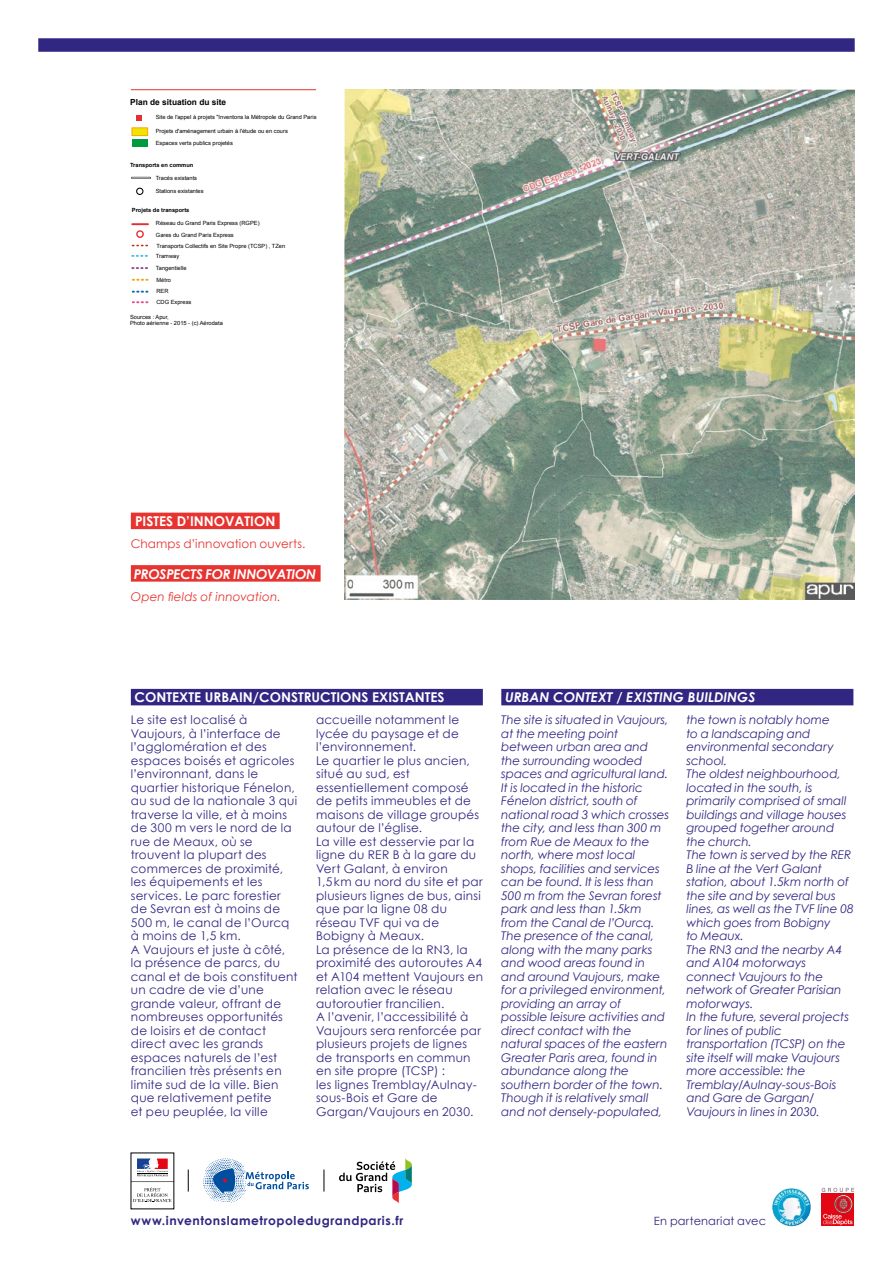
<style>
.page{position:relative;width:893px;height:1263px;background:#fff}
.page>*{position:absolute;margin:0;border:0;box-sizing:border-box;transform-origin:0 0}
.t1{font:700 13.5px "Century Gothic";color:#fff}
.t2{font:italic 700 13.5px "Century Gothic";color:#fff}
.t3{font:italic 700 13.5px "Century Gothic";letter-spacing:-.02em;color:#fff}
.t4{font:700 12.3px "Century Gothic";letter-spacing:.04em;color:#312783}
.t5{font:italic 12px/13.5px "Century Gothic";letter-spacing:-.005em;color:#312783}
.t6{font:12px/13.5px "Century Gothic";letter-spacing:.02em;color:#312783}
.t7{font:12px "Century Gothic";letter-spacing:.005em;color:#e73431}
.t8{font:italic 12px "Century Gothic";letter-spacing:.01em;color:#e73431}
.t9{font:11.4px "Century Gothic";letter-spacing:.01em;color:#312783}
.t10{font:700 8.4px "Arial";color:#010202}
.t11{font:5.7px/6.4px "Arial";color:#010202}
.t12{font:700 5.7px "Arial";color:#010202}
</style>
<div class="page">
<div style="left:38px;top:38px;width:817px;height:14px;background:#312783"></div>
<img style="left:344px;top:89px;width:511px;height:511px">
<hr style="left:131px;top:89px;width:185px;height:1px;background:#e73431">
<svg style="left:188px;top:1169px;width:1px;height:22px"></svg>
<svg style="left:324px;top:1169px;width:1px;height:22px"></svg>
<svg style="left:203px;top:1158px;width:106px;height:45px"></svg>
<svg style="left:339px;top:1158px;width:73px;height:45px"></svg>
<div style="left:131px;top:689px;width:352px;height:16px;background:#312783"></div>
<div style="left:131px;top:513px;width:149px;height:16px;background:#e73431"></div>
<div style="left:131px;top:565px;width:190px;height:17px;background:#e73431"></div>
<div style="left:501px;top:689px;width:352px;height:16px;background:#312783"></div>
<hr style="left:131px;top:1181px;width:43px;height:1px;background:#706f6f">
<svg style="left:137px;top:1158px;width:31px;height:19px"></svg>
<svg style="left:133px;top:1187px;width:38px;height:15px"></svg>
<svg style="left:136px;top:115px;width:6px;height:5px"></svg>
<div style="left:132px;top:139px;width:16px;height:8px;background:#009b3e"></div>
<svg style="left:133px;top:291px;width:15px;height:2px"></svg>
<svg style="left:133px;top:301px;width:15px;height:2px"></svg>
<div style="left:132px;top:128px;width:16px;height:8px;background:#f1e400"></div>
<div style="left:132px;top:128px;width:16px;height:8px;border:1px solid #f7a412"></div>
<svg style="left:133px;top:279px;width:15px;height:2px"></svg>
<svg style="left:132px;top:255px;width:16px;height:2px"></svg>
<svg style="left:132px;top:267px;width:16px;height:2px"></svg>
<svg style="left:132px;top:245px;width:16px;height:1px"></svg>
<svg style="left:136px;top:188px;width:8px;height:7px"></svg>
<svg style="left:132px;top:177px;width:19px;height:2px"></svg>
<svg style="left:132px;top:223px;width:16px;height:15px"></svg>
<div style="left:822px;top:1193px;width:32px;height:33px;background:#e30613"></div>
<svg style="left:822px;top:1188px;width:32px;height:37px"></svg>
<img style="left:772px;top:1187px;width:39px;height:39px;border-radius:19px">
<p class="t10" style="left:130px;top:96px;width:98px">Plan de situation du site</p>
<p class="t11" style="left:156px;top:114px;width:162px">Site de l'appel à projets "Inventons la Métropole du Grand Paris</p>
<p class="t11" style="left:156px;top:128px;width:134px">Projets d'aménagement urbain à l'étude ou en cours</p>
<p class="t12" style="left:130px;top:162px;width:65px">Transports en commun</p>
<p class="t11" style="left:156px;top:172px;width:50px;line-height:12.3px">Tracés existants<br>Stations existantes</p>
<p class="t12" style="left:132px;top:206px;width:59px">Projets de transports</p>
<p class="t11" style="left:156px;top:232px;width:79px">Gares du Grand Paris Express</p>
<p class="t11" style="left:156px;top:140px;width:79px">Espaces verts publics projetés</p>
<p class="t11" style="left:156px;top:220px;width:105px">Réseau du Grand Paris Express (RGPE)</p>
<p class="t11" style="left:157px;top:242px;width:130px">Transports Collectifs en Site Propre (TCSP) , TZen</p>
<p class="t11" style="left:156px;top:265px;width:32px">Tangentielle</p>
<p class="t11" style="left:156px;top:252px;width:25px">Tramway</p>
<p class="t11" style="left:156px;top:274px;width:16px;line-height:11.4px">Métro<br>RER</p>
<p class="t11" style="left:156px;top:299px;width:36px">CDG Express</p>
<p class="t11" style="left:130px;top:314px;width:94px">Sources : Apur,<br>Photo aérienne - 2015 - (c) Aérodata</p>
<p class="t1" style="left:135px;top:513px;width:142px">PISTES D’INNOVATION</p>
<p class="t7" style="left:131px;top:536px;width:176px">Champs d’innovation ouverts.</p>
<p class="t3" style="left:134px;top:565px;width:184px">PROSPECTS FOR INNOVATION</p>
<p class="t8" style="left:131px;top:589px;width:151px">Open fields of innovation.</p>
<p class="t1" style="left:135px;top:689px;width:311px">CONTEXTE URBAIN/CONSTRUCTIONS EXISTANTES</p>
<p class="t6" style="left:131px;top:713px;width:168px">Le site est localisé à<br>Vaujours, à l’interface de l’agglomération et des espaces boisés et agricoles l’environnant, dans le quartier historique Fénelon, au sud de la nationale 3 qui traverse la ville, et à moins de 300 m vers le nord de la rue de Meaux, où se trouvent la plupart des commerces de proximité, les équipements et les services. Le parc forestier de Sevran est à moins de<br>500 m, le canal de l’Ourcq à moins de 1,5 km.<br>A Vaujours et juste à côté, la présence de parcs, du canal et de bois constituent un cadre de vie d’une grande valeur, offrant de nombreuses opportunités de loisirs et de contact direct avec les grands espaces naturels de l’est francilien très présents en limite sud de la ville. Bien que relativement petite<br>et peu peuplée, la ville</p>
<p class="t6" style="left:316px;top:713px;width:169px">accueille notamment le lycée du paysage et de l’environnement.<br>Le quartier le plus ancien, situé au sud, est essentiellement composé de petits immeubles et de maisons de village groupés autour de l’église.<br>La ville est desservie par la ligne du RER B à la gare du<br>Vert Galant, à environ<br>1,5km au nord du site et par plusieurs lignes de bus, ainsi que par la ligne 08 du réseau TVF qui va de<br>Bobigny à Meaux.<br>La présence de la RN3, la proximité des autoroutes A4 et A104 mettent Vaujours en relation avec le réseau autoroutier francilien.<br>A l’avenir, l’accessibilité à<br>Vaujours sera renforcée par plusieurs projets de lignes de transports en commun en site propre (TCSP) :<br>les lignes Tremblay/Aulnay&shy;sous-Bois et Gare de<br>Gargan/Vaujours en 2030.</p>
<p class="t2" style="left:505px;top:689px;width:252px">URBAN CONTEXT / EXISTING BUILDINGS</p>
<p class="t5" style="left:501px;top:713px;width:169px">The site is situated in Vaujours, at the meeting point between urban area and the surrounding wooded spaces and agricultural land.<br>It is located in the historic<br>Fénelon district, south of national road 3 which crosses the city, and less than 300 m from Rue de Meaux to the north, where most local shops, facilities and services can be found. It is less than<br>500 m from the Sevran forest park and less than 1.5km from the Canal de l’Ourcq.<br>The presence of the canal, along with the many parks and wood areas found in and around Vaujours, make for a privileged environment, providing an array of possible leisure activities and direct contact with the natural spaces of the eastern<br>Greater Paris area, found in abundance along the southern border of the town.<br>Though it is relatively small and not densely-populated,</p>
<p class="t5" style="left:686px;top:713px;width:169px">the town is notably home<br>to a landscaping and environmental secondary school.<br>The oldest neighbourhood, located in the south, is primarily comprised of small buildings and village houses grouped together around the church.<br>The town is served by the RER<br>B line at the Vert Galant station, about 1.5km north of the site and by several bus lines, as well as the TVF line 08 which goes from Bobigny<br>to Meaux.<br>The RN3 and the nearby A4 and A104 motorways connect Vaujours to the network of Greater Parisian motorways.<br>In the future, several projects for lines of public transportation (TCSP) on the site itself will make Vaujours more accessible: the<br>Tremblay/Aulnay-sous-Bois and Gare de Gargan/<br>Vaujours in lines in 2030.</p>
<p class="t4" style="left:131px;top:1213px;width:274px">www.inventonslametropoledugrandparis.fr</p>
<p class="t9" style="left:654px;top:1213px;width:114px">En partenariat avec</p>
</div>
